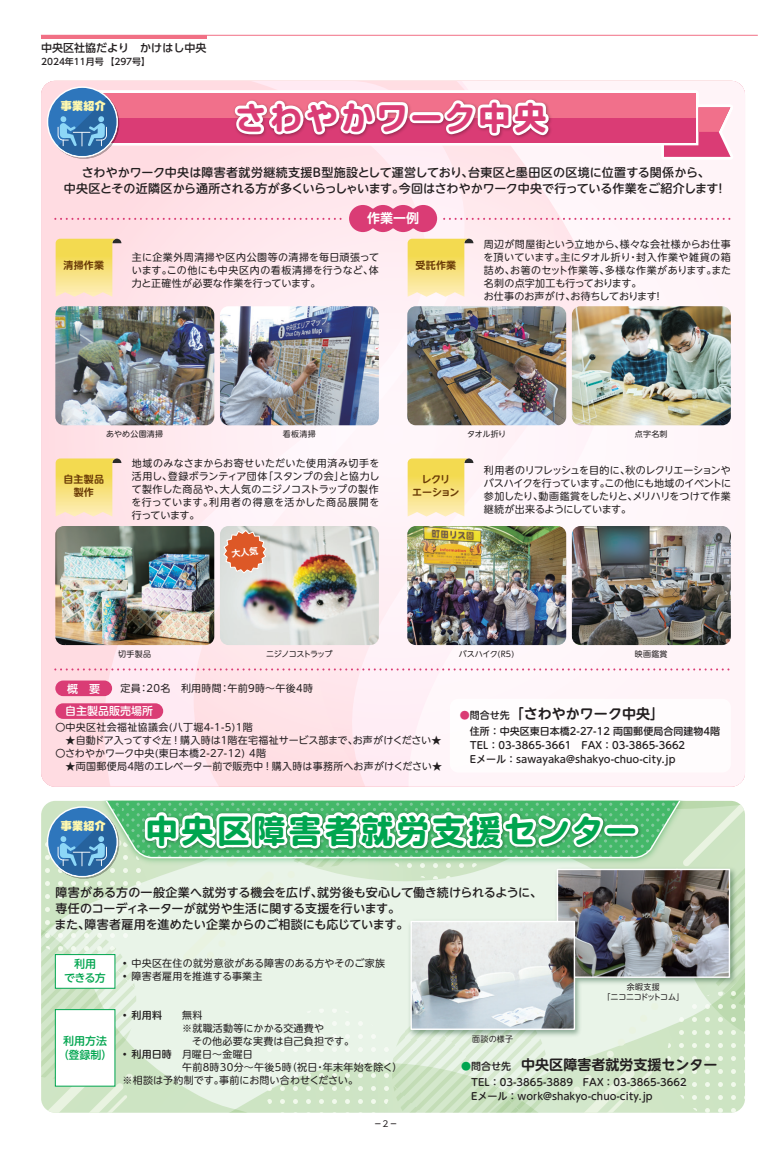
<style>
.page{position:relative;width:772px;height:1151px;background:#fff}
.page>*{position:absolute;margin:0;border:0;box-sizing:border-box;transform-origin:0 0}
.t1{font:700 32px "Soft Go Std";letter-spacing:.12em;color:#00a54f}
.t2{font:700 32px "Soft Go Std";letter-spacing:.09em;color:#da3c75}
.t3{font:700 14px "UD Shin M Go Pr 6 N De";color:#231f20}
.t4{font:700 13px "UD Shin M Go Pro De";color:#fff}
.t5{font:500 12px/16px "UD Shin M Go Pro";letter-spacing:-.005em;color:#231f20;text-align:center}
.t6{font:500 11px/14px "UD Shin M Go Pro";color:#00a54f;text-align:center}
.t7{font:500 11px "UD Shin Go Pro";color:#231f20}
.t8{font:500 11px/22.8px "UD Shin M Go Pro";color:#fff}
.t9{font:11px "VDL V7 Maru Gothic Ultra";letter-spacing:.03em;color:#fff8ae}
.t10{font:10px/13px "UD Shin M Go Pro";letter-spacing:.015em;color:#231f20;text-align:justify}
.t11{font:500 10px/14px "UD Shin M Go Pr 6 N";color:#231f20}
.t12{font:700 10px/13px "UD Shin M Go Pro De";letter-spacing:.03em;color:#693a06;text-align:center}
.t13{font:700 10px/13px "UD Shin M Go Pro De";letter-spacing:-.07em;color:#693a06;text-align:center}
.t14{font:500 10px "UD Shin M Go Pro";color:#231f20}
.t15{font:500 9px "UD Shin Go Pro";color:#231f20}
.t16{font:8.5px "UD Shin Go Pro";color:#231f20;scale:.73 1}
.t17{font:8px "UD Shin M Go Pro";letter-spacing:.015em;color:#231f20}
.t18{font:8px/10px "UD Shin M Go Pro";letter-spacing:-.03em;color:#231f20;text-align:center}
.t19{font:8px "UD Shin M Go Pro";letter-spacing:-.095em;color:#231f20}
.s1{font-family:"UD Shin M Go Pr 6 N";font-weight:500;font-size:10px;color:#da3c75}
.s2{font-family:"UD Shin M Go Pr 6 N";font-weight:500;font-size:10px}
.s3{font-weight:500}
.s4{font-family:"UD Shin M Go Pr 6 N";font-weight:500;font-size:10px;color:#00a54f}
</style>
<div class="page">
<div style="left:41px;top:81px;width:703px;height:706px;background:linear-gradient(to right,#ffe0e6,#fff9fc);border-radius:14px"></div>
<div style="left:449px;top:699px;width:281px;height:73px;background:#fff;border-radius:9px"></div>
<div style="left:90px;top:93px;width:605px;height:50px;background:#da3c75"></div>
<div style="left:90px;top:93px;width:605px;height:25px;background:#f1708b"></div>
<svg style="left:657px;top:102px;width:82px;height:61px"></svg>
<div style="left:55px;top:680px;width:57px;height:16px;background:#da3c75;border-radius:8px"></div>
<div style="left:55px;top:703px;width:108px;height:16px;background:#da3c75;border-radius:8px"></div>
<svg style="left:349px;top:205px;width:88px;height:27px;background:#de5285"></svg>
<svg style="left:444px;top:218px;width:286px;height:2px"></svg>
<svg style="left:55px;top:218px;width:287px;height:2px"></svg>
<svg style="left:55px;top:668px;width:675px;height:2px"></svg>
<img style="left:411px;top:111px;width:28px;height:15px">
<svg style="left:234px;top:99px;width:177px;height:38px"></svg>
<div style="left:409px;top:112px;width:34px;height:11px;border:6px solid #fff;border-radius:3px"></div>
<svg style="left:439px;top:99px;width:112px;height:39px"></svg>
<img style="left:55px;top:306px;width:159px;height:119px">
<img style="left:220px;top:306px;width:158px;height:119px">
<img style="left:407px;top:306px;width:159px;height:119px">
<img style="left:571px;top:306px;width:159px;height:119px">
<img style="left:55px;top:526px;width:159px;height:119px">
<img style="left:220px;top:526px;width:158px;height:119px">
<img style="left:407px;top:526px;width:159px;height:119px">
<img style="left:571px;top:526px;width:159px;height:119px">
<svg style="left:407px;top:458px;width:66px;height:58px;background:#f6e28a"></svg>
<svg style="left:407px;top:239px;width:66px;height:58px;background:#f6e18a"></svg>
<svg style="left:56px;top:458px;width:65px;height:58px;background:#f6df86"></svg>
<svg style="left:56px;top:239px;width:65px;height:58px;background:#f6de86"></svg>
<div style="left:48px;top:88px;width:68px;height:68px;background:#2e76bc;border-radius:50%"></div>
<svg style="left:54px;top:94px;width:66px;height:69px"></svg>
<svg style="left:41px;top:801px;width:703px;height:312px;background:#c7daca"></svg>
<hr style="left:41px;top:35px;width:716px;height:1px;background:#f17085">
<hr style="left:41px;top:35px;width:165px;height:4px;background:#f17085">
<svg style="left:223px;top:529px;width:44px;height:45px;background:#dd9173"></svg>
<p class="t7" style="left:41px;top:39px;width:166px">中央区社協だより　かけはし中央</p>
<p class="t15" style="left:41px;top:54px;width:110px">2024年11月号 【297号】</p>
<p class="t9" style="left:61px;top:98px;width:46px">事業紹介</p>
<h1 class="t2" style="left:235px;top:95px;width:312px">さわやかワーク中央</h1>
<p class="t5" style="left:64px;top:163px;width:664px">さわやかワーク中央は障害者就労継続支援Ｂ型施設として運営しており、台東区と墨田区の区境に位置する関係から、<br>中央区とその近隣区から通所される方が多くいらっしゃいます。今回はさわやかワーク中央で行っている作業をご紹介します！</p>
<p class="t12" style="left:63px;top:259px;width:42px">清掃作業</p>
<h3 class="t4" style="left:367px;top:208px;width:53px">作業一例</h3>
<p class="t10" style="left:132px;top:250px;width:249px">主に企業外周清掃や区内公園等の清掃を毎日頑張っています。この他にも中央区内の看板清掃を行うなど、体力と正確性が必要な作業を行っています。</p>
<p class="t12" style="left:415px;top:259px;width:42px">受託作業</p>
<p class="t10" style="left:483px;top:237px;width:249px;text-align:left">周辺が問屋街という立地から、様々な会社様からお仕事を頂いています。主にタオル折り・封入作業や雑貨の箱詰め、お箸のセット作業等、多様な作業があります。また名刺の点字加工も行っております。<br>お仕事のお声がけ、お待ちしております！</p>
<p class="t17" style="left:106px;top:427px;width:58px">あやめ公園清掃</p>
<p class="t17" style="left:283px;top:427px;width:34px">看板清掃</p>
<p class="t17" style="left:467px;top:427px;width:40px">タオル折り</p>
<p class="t17" style="left:634px;top:427px;width:34px">点字名刺</p>
<p class="t12" style="left:63px;top:472px;width:42px">自主製品製作</p>
<p class="t10" style="left:131px;top:456px;width:249px">地域のみなさまからお寄せいただいた使用済み切手を活用し、登録ボランティア団体「スタンプの会」と協力して製作した商品や、大人気のニジノコストラップの製作を行っています。利用者の得意を活かした商品展開を行っています。</p>
<p class="t10" style="left:483px;top:463px;width:248px">利用者のリフレッシュを目的に、秋のレクリエーションやバスハイクを行っています。この他にも地域のイベントに参加したり、動画鑑賞をしたりと、メリハリをつけて作業継続が出来るようにしています。</p>
<p class="t13" style="left:412px;top:472px;width:49px">レクリ<br>エーション</p>
<p class="t17" style="left:118px;top:647px;width:34px">切手製品</p>
<p class="t19" style="left:266px;top:647px;width:68px">ニジノコストラップ</p>
<p class="t17" style="left:458px;top:647px;width:57px">バスハイク(R5)</p>
<p class="t17" style="left:634px;top:647px;width:34px">映画鑑賞</p>
<p class="t8" style="left:65px;top:676px;width:89px">概　要<br>自主製品販売場所</p>
<p class="t10" style="left:120px;top:681px;width:194px">定員：20名　利用時間：午前9時～午後4時</p>
<p class="t10" style="left:55px;top:720px;width:388px;text-align:left">〇中央区社会福祉協議会(八丁堀4-1-5)1階<br>　★自動ドア入ってすぐ左！購入時は１階在宅福祉サービス部まで、お声がけください★〇さわやかワーク中央(東日本橋2-27-12) 4階<br>　★両国郵便局４階のエレベーター前で販売中！購入時は事務所へお声がけください★</p>
<h2 class="t3" style="left:459px;top:702px;width:205px"><span class="s1">●</span><span class="s2">問合せ先</span>「さわやかワーク中央」</h2>
<p class="t11" style="left:469px;top:724px;width:251px">住所：中央区東日本橋2-27-12 両国郵便局合同建物4階<br>TEL：03-3865-3661　FAX：03-3865-3662<br>Eメール：sawayaka@shakyo-chuo-city.jp</p>
<p class="t9" style="left:61px;top:818px;width:46px">事業紹介</p>
<h1 class="t1" style="left:146px;top:808px;width:492px">中央区障害者就労支援センター</h1>
<p class="t5" style="left:55px;top:884px;width:489px;text-align:left">障害がある方の一般企業へ就労する機会を広げ、就労後も安心して働き続けられるように、専任のコーディネーターが就労や生活に関する支援を行います。<br>また、障害者雇用を進めたい企業からのご相談にも応じています。</p>
<p class="t6" style="left:64px;top:956px;width:43px">利用<br>できる方</p>
<p class="t6" style="left:58px;top:1033px;width:56px">利用方法（登録制）</p>
<p class="t10" style="left:120px;top:956px;width:266px"><span class="s3">・</span>中央区在住の就労意欲がある障害のある方やそのご家族<span class="s3">・</span>障害者雇用を推進する事業主</p>
<p class="t14" style="left:120px;top:1007px;width:44px">・利用料</p>
<p class="t10" style="left:182px;top:1008px;width:22px">無料</p>
<p class="t10" style="left:182px;top:1021px;width:143px">※就職活動等にかかる交通費や</p>
<p class="t10" style="left:182px;top:1034px;width:173px">　その他必要な実費は自己負担です。</p>
<p class="t10" style="left:120px;top:1047px;width:134px"><span class="s3">・利用日時</span> 月曜日～金曜日</p>
<p class="t10" style="left:182px;top:1060px;width:221px">午前8時30分～午後5時（祝日・年末年始を除く）</p>
<p class="t10" style="left:122px;top:1073px;width:237px">※相談は予約制です。事前にお問い合わせください。</p>
<p class="t16" style="left:374px;top:1117px;width:32px">ー2ー</p>
<p class="t17" style="left:472px;top:1032px;width:42px">面談の様子</p>
<p class="t18" style="left:602px;top:982px;width:83px">余暇支援<br>「ニコニコドットコム」</p>
<h2 class="t3" style="left:461px;top:1053px;width:258px"><span class="s4">●</span><span class="s2">問合せ先　</span>中央区障害者就労支援センター</h2>
<p class="t11" style="left:471px;top:1074px;width:217px">TEL：03-3865-3889　FAX：03-3865-3662<br>Eメール：work@shakyo-chuo-city.jp</p>
</div>
